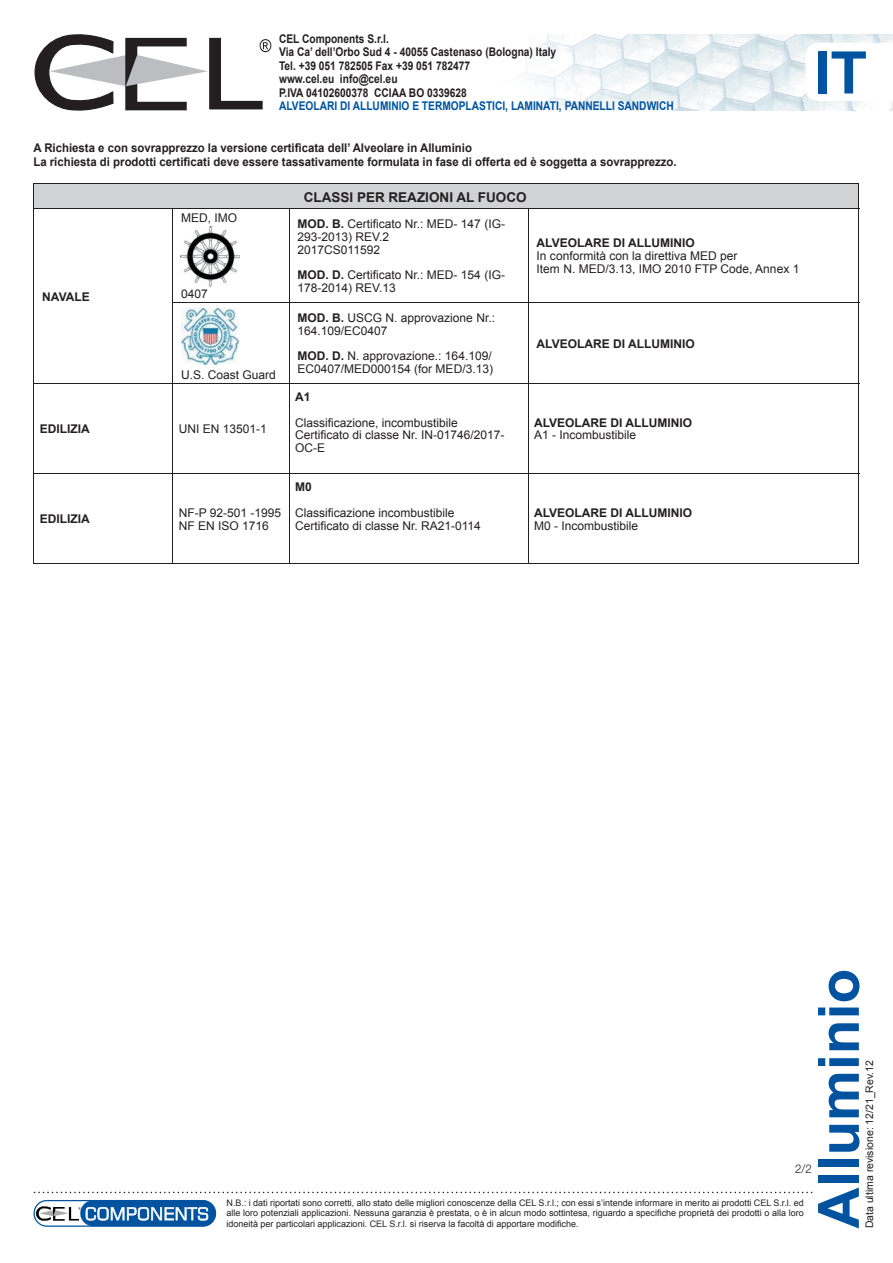
<style>
.page{position:relative;width:893px;height:1263px;background:#fff}
.page>*{position:absolute;margin:0;border:0;box-sizing:border-box;transform-origin:0 0}
.t1{font:700 58.65px "Arial";color:#0153a0}
.t2{font:700 57px "Arial";color:#0153a0}
.t3{font:700 13.5px "Arial";color:#231f20}
.t4{font:12px/12.8px "Arial";color:#231f20}
.t5{font:700 12px/14.4px "Arial";color:#231f20;scale:.95 1}
.t6{font:700 12px/13.5px "Arial";color:#231f20;scale:.85 1}
.t7{font:700 12px "Arial";color:#231f20}
.t8{font:700 12px "Arial";color:#0153a0;scale:.85 1}
.t9{font:300 12px "Helvetica Neue LT Pro";color:#231f20;scale:.95 1}
.t10{font:10.5px "Arial";color:#231f20}
.t11{font:9px/10.8px "Arial";color:#231f20;text-align:justify}
.s1{font-weight:700}
</style>
<div class="page">
<svg style="left:34px;top:1192px;width:778px;height:1px"></svg>
<svg style="left:34px;top:1200px;width:182px;height:27px"></svg>
<div style="left:34px;top:183px;width:824px;height:26px;background:#d1d2d4"></div>
<hr style="left:33px;top:183px;width:140px;height:1px;background:#231f20">
<svg style="left:33px;top:184px;width:1px;height:25px"></svg>
<hr style="left:173px;top:183px;width:686px;height:1px;background:#231f20">
<svg style="left:858px;top:184px;width:1px;height:25px"></svg>
<hr style="left:33px;top:209px;width:140px;height:1px;background:#231f20">
<hr style="left:33px;top:209px;width:1px;height:94px;background:#231f20">
<hr style="left:173px;top:209px;width:116px;height:1px;background:#231f20">
<hr style="left:172px;top:209px;width:1px;height:93px;background:#231f20">
<hr style="left:289px;top:209px;width:239px;height:1px;background:#231f20">
<hr style="left:288px;top:209px;width:1px;height:93px;background:#231f20">
<hr style="left:528px;top:209px;width:331px;height:1px;background:#231f20">
<hr style="left:527px;top:209px;width:1px;height:93px;background:#231f20">
<hr style="left:858px;top:209px;width:1px;height:93px;background:#231f20">
<hr style="left:33px;top:303px;width:1px;height:80px;background:#231f20">
<hr style="left:172px;top:302px;width:117px;height:1px;background:#231f20">
<hr style="left:172px;top:303px;width:1px;height:80px;background:#231f20">
<hr style="left:289px;top:302px;width:239px;height:1px;background:#231f20">
<hr style="left:288px;top:303px;width:1px;height:80px;background:#231f20">
<hr style="left:528px;top:302px;width:331px;height:1px;background:#231f20">
<hr style="left:527px;top:303px;width:1px;height:80px;background:#231f20">
<hr style="left:858px;top:303px;width:1px;height:80px;background:#231f20">
<hr style="left:33px;top:383px;width:140px;height:1px;background:#231f20">
<hr style="left:33px;top:384px;width:1px;height:89px;background:#231f20">
<hr style="left:173px;top:383px;width:116px;height:1px;background:#231f20">
<hr style="left:172px;top:384px;width:1px;height:89px;background:#231f20">
<hr style="left:289px;top:383px;width:239px;height:1px;background:#231f20">
<hr style="left:288px;top:384px;width:1px;height:89px;background:#231f20">
<hr style="left:528px;top:383px;width:331px;height:1px;background:#231f20">
<hr style="left:527px;top:384px;width:1px;height:89px;background:#231f20">
<hr style="left:858px;top:384px;width:1px;height:89px;background:#231f20">
<hr style="left:33px;top:473px;width:140px;height:1px;background:#231f20">
<hr style="left:33px;top:474px;width:1px;height:90px;background:#231f20">
<hr style="left:173px;top:473px;width:116px;height:1px;background:#231f20">
<hr style="left:172px;top:474px;width:1px;height:90px;background:#231f20">
<hr style="left:289px;top:473px;width:239px;height:1px;background:#231f20">
<hr style="left:288px;top:474px;width:1px;height:90px;background:#231f20">
<hr style="left:528px;top:473px;width:331px;height:1px;background:#231f20">
<hr style="left:527px;top:474px;width:1px;height:90px;background:#231f20">
<hr style="left:858px;top:474px;width:1px;height:90px;background:#231f20">
<hr style="left:33px;top:564px;width:826px;height:1px;background:#231f20">
<img style="left:181px;top:227px;width:59px;height:59px">
<img style="left:182px;top:308px;width:56px;height:57px">
<img style="left:521px;top:34px;width:371px;height:77px">
<svg style="left:34px;top:34px;width:237px;height:77px"></svg>
<svg style="left:805px;top:43px;width:87px;height:58px"></svg>
<p class="t6" style="left:279px;top:32px;width:327px">CEL Components S.r.l.<br>Via Ca’ dell’Orbo Sud 4 - 40055 Castenaso (Bologna) Italy Tel. +39 051 782505 Fax +39 051 782477<br>www.cel.eu info@cel.eu<br>P.IVA 04102600378 CCIAA BO 0339628</p>
<p class="t8" style="left:279px;top:99px;width:466px">ALVEOLARI DI ALLUMINIO E TERMOPLASTICI, LAMINATI, PANNELLI SANDWICH</p>
<p class="t5" style="left:33px;top:140px;width:678px">A Richiesta e con sovrapprezzo la versione certificata dell’ Alveolare in Alluminio<br>La richiesta di prodotti certificati deve essere tassativamente formulata in fase di offerta ed è soggetta a sovrapprezzo.</p>
<p class="t7" style="left:42px;top:290px;width:49px">NAVALE</p>
<p class="t4" style="left:181px;top:211px;width:58px">MED, IMO</p>
<p class="t4" style="left:181px;top:288px;width:28px">0407</p>
<p class="t4" style="left:181px;top:369px;width:96px">U.S. Coast Guard</p>
<p class="t7" style="left:40px;top:422px;width:52px">EDILIZIA</p>
<p class="t4" style="left:179px;top:423px;width:90px">UNI EN 13501-1</p>
<p class="t7" style="left:40px;top:512px;width:52px">EDILIZIA</p>
<p class="t4" style="left:179px;top:506px;width:104px">NF-P 92-501 -1995<br>NF EN ISO 1716</p>
<p class="t3" style="left:304px;top:189px;width:224px">CLASSI PER REAZIONI AL FUOCO</p>
<p class="t4" style="left:297px;top:218px;width:209px"><span class="s1">MOD. B.</span> Certificato Nr.: MED- 147 (IG-<br>293-2013) REV.2<br>2017CS011592</p>
<p class="t4" style="left:297px;top:269px;width:209px"><span class="s1">MOD. D.</span> Certificato Nr.: MED- 154 (IG-<br>178-2014) REV.13</p>
<p class="t4" style="left:297px;top:311px;width:199px"><span class="s1">MOD. B.</span> USCG N. approvazione Nr.:<br>164.109/EC0407</p>
<p class="t4" style="left:297px;top:350px;width:197px"><span class="s1">MOD. D.</span> N. approvazione.: 164.109/<br>EC0407/MED000154 (for MED/3.13)</p>
<p class="t7" style="left:536px;top:237px;width:160px">ALVEOLARE DI ALLUMINIO</p>
<p class="t4" style="left:536px;top:250px;width:264px">In conformità con la direttiva MED per<br>Item N. MED/3.13, IMO 2010 FTP Code, Annex 1</p>
<p class="t7" style="left:536px;top:337px;width:160px">ALVEOLARE DI ALLUMINIO</p>
<p class="t7" style="left:295px;top:390px;width:17px">A1</p>
<p class="t4" style="left:295px;top:416px;width:211px">Classificazione, incombustibile<br>Certificato di classe Nr. IN-01746/2017-<br>OC-E</p>
<p class="t7" style="left:534px;top:416px;width:160px">ALVEOLARE DI ALLUMINIO</p>
<p class="t4" style="left:534px;top:429px;width:104px">A1 - Incombustibile</p>
<p class="t7" style="left:295px;top:481px;width:18px">M0</p>
<p class="t4" style="left:295px;top:506px;width:187px">Classificazione incombustibile<br>Certificato di classe Nr. RA21-0114</p>
<p class="t7" style="left:534px;top:506px;width:160px">ALVEOLARE DI ALLUMINIO</p>
<p class="t4" style="left:534px;top:519px;width:106px">M0 - Incombustibile</p>
<h1 class="t1" style="left:813px;top:40px;width:55px">IT</h1>
<h2 class="t2" style="left:807px;top:1228px;width:261px;rotate:-90deg">Alluminio</h2>
<p class="t10" style="left:863px;top:1228px;width:170px;rotate:-90deg">Data ultima revisione: 12/21_Rev.12</p>
<p class="t9" style="left:795px;top:1164px;width:19px">2/2</p>
<p class="t11" style="left:226px;top:1197px;width:578px">N.B.: i dati riportati sono corretti, allo stato delle migliori conoscenze della CEL S.r.l.; con essi s’intende informare in merito ai prodotti CEL S.r.l. ed alle loro potenziali applicazioni. Nessuna garanzia è prestata, o è in alcun modo sottintesa, riguardo a specifiche proprietà dei prodotti o alla loro idoneità per particolari applicazioni. CEL S.r.l. si riserva la facoltà di apportare modifiche.</p>
</div>
